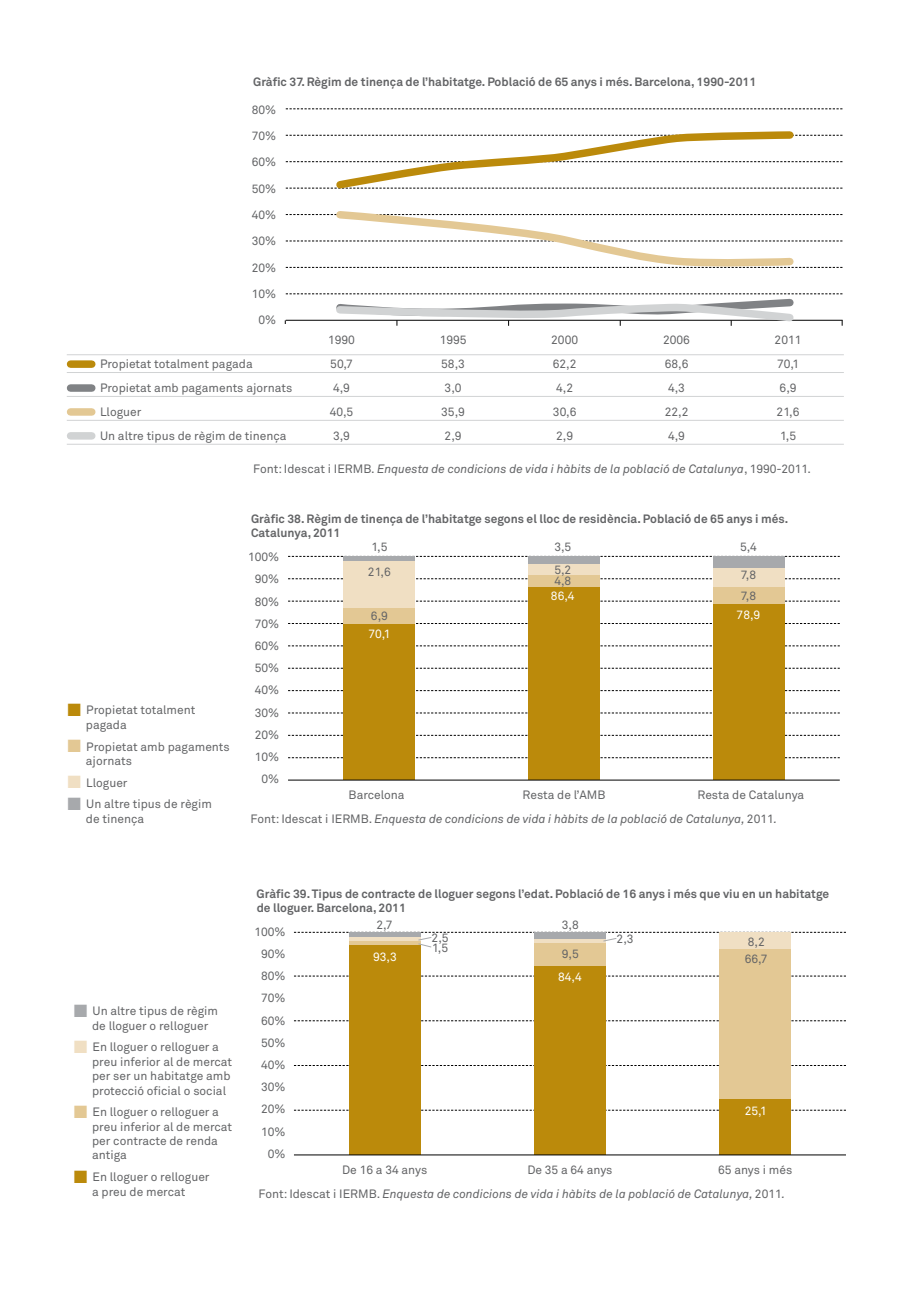
<style>
.page{position:relative;width:919px;height:1289px;background:#fff}
.page>*{position:absolute;margin:0;border:0;box-sizing:border-box;transform-origin:0 0}
.t1{font:12px/23.9px "Akkurat";color:#636466}
.t2{font:700 12px/14.4px "Akkurat";color:#636466}
.t3{font:italic 12px "Akkurat";color:#636466}
.t4{font:12px "Akkurat";color:#fff}
.s1{font-style:normal}
.s2{font-family:"European Pi Three";font-size:18px;color:#bb8a0b}
.s3{font-family:"European Pi Three";font-size:18px;color:#e3c894}
.s4{font-family:"European Pi Three";font-size:18px;color:#f0dfc3}
.s5{font-family:"European Pi Three";font-size:18px;color:#a7a9ac}
</style>
<div class="page">
<hr style="left:67px;top:354px;width:776px;height:1px;background:#d1d3d4">
<hr style="left:67px;top:372px;width:776px;height:1px;background:#d1d3d4">
<hr style="left:67px;top:396px;width:776px;height:1px;background:#d1d3d4">
<hr style="left:67px;top:420px;width:776px;height:1px;background:#d1d3d4">
<hr style="left:67px;top:444px;width:776px;height:1px;background:#d1d3d4">
<div style="left:71px;top:360px;width:21px;height:8px;background:#bb8a0b"></div>
<div style="left:71px;top:384px;width:21px;height:8px;background:#808285"></div>
<div style="left:71px;top:408px;width:21px;height:8px;background:#e3c894"></div>
<div style="left:71px;top:432px;width:21px;height:7px;background:#d1d3d4"></div>
<svg style="left:286px;top:108px;width:556px;height:1px"></svg>
<svg style="left:286px;top:131px;width:556px;height:58px"></svg>
<svg style="left:286px;top:211px;width:556px;height:57px"></svg>
<svg style="left:285px;top:293px;width:557px;height:33px"></svg>
<svg style="left:288px;top:556px;width:551px;height:1px"></svg>
<svg style="left:288px;top:578px;width:551px;height:1px"></svg>
<svg style="left:288px;top:600px;width:551px;height:1px"></svg>
<svg style="left:288px;top:623px;width:551px;height:1px"></svg>
<svg style="left:288px;top:645px;width:551px;height:1px"></svg>
<svg style="left:288px;top:668px;width:551px;height:1px"></svg>
<svg style="left:288px;top:690px;width:551px;height:1px"></svg>
<svg style="left:288px;top:712px;width:551px;height:1px"></svg>
<svg style="left:288px;top:735px;width:551px;height:1px"></svg>
<svg style="left:288px;top:757px;width:551px;height:1px"></svg>
<div style="left:343px;top:556px;width:72px;height:224px;background:#a7a9ac"></div>
<div style="left:343px;top:561px;width:72px;height:219px;background:#f0dfc3"></div>
<div style="left:343px;top:608px;width:72px;height:172px;background:#e3c894"></div>
<div style="left:343px;top:624px;width:72px;height:156px;background:#bb8a0b"></div>
<div style="left:528px;top:556px;width:72px;height:224px;background:#a7a9ac"></div>
<div style="left:528px;top:564px;width:72px;height:216px;background:#f0dfc3"></div>
<div style="left:528px;top:575px;width:72px;height:205px;background:#e3c894"></div>
<div style="left:528px;top:587px;width:72px;height:193px;background:#bb8a0b"></div>
<div style="left:712px;top:556px;width:72px;height:224px;background:#a7a9ac"></div>
<div style="left:712px;top:568px;width:72px;height:212px;background:#f0dfc3"></div>
<div style="left:712px;top:587px;width:72px;height:193px;background:#e3c894"></div>
<div style="left:712px;top:604px;width:72px;height:176px;background:#bb8a0b"></div>
<hr style="left:288px;top:779px;width:551px;height:1px;background:#000">
<svg style="left:294px;top:975px;width:551px;height:1px"></svg>
<svg style="left:294px;top:1020px;width:551px;height:1px"></svg>
<svg style="left:294px;top:1065px;width:551px;height:1px"></svg>
<svg style="left:294px;top:1109px;width:551px;height:1px"></svg>
<div style="left:349px;top:945px;width:71px;height:209px;background:#bb8a0b"></div>
<div style="left:534px;top:943px;width:71px;height:211px;background:#e3c894"></div>
<div style="left:534px;top:966px;width:71px;height:188px;background:#bb8a0b"></div>
<div style="left:719px;top:949px;width:71px;height:205px;background:#e3c894"></div>
<div style="left:719px;top:1099px;width:71px;height:55px;background:#bb8a0b"></div>
<hr style="left:294px;top:1154px;width:551px;height:1px;background:#000">
<svg style="left:294px;top:931px;width:551px;height:16px"></svg>
<p class="t2" style="left:253px;top:75px;width:504px">Gràfic 37. Règim de tinença de l’habitatge. Població de 65 anys i més. Barcelona, 1990-2011</p>
<p class="t1" style="left:252px;top:96px;width:26px;line-height:26.2px;text-align:center">80%<br>70%<br>60%<br>50%<br>40%<br>30%<br>20%<br>10%<br>0%</p>
<p class="t1" style="left:328px;top:327px;width:28px">1990<br>50,7<br>4,9<br>40,5<br>3,9</p>
<p class="t1" style="left:439px;top:327px;width:28px">1995<br>58,3<br>3,0<br>35,9<br>2,9</p>
<p class="t1" style="left:663px;top:327px;width:28px">2006<br>68,6<br>4,3<br>22,2<br>4,9</p>
<p class="t1" style="left:551px;top:327px;width:28px">2000<br>62,2<br>4,2<br>30,6<br>2,9</p>
<p class="t1" style="left:774px;top:327px;width:28px">2011<br>70,1<br>6,9<br>21,6<br>1,5</p>
<p class="t1" style="left:100px;top:351px;width:194px">Propietat totalment pagada<br>Propietat amb pagaments ajornats<br>Lloguer<br>Un altre tipus de règim de tinença</p>
<p class="t3" style="left:253px;top:461px;width:559px"><span class="s1">Font: Idescat i IERMB.</span> Enquesta de condicions de vida i hàbits de la població de Catalunya<span class="s1">, 1990-2011.</span></p>
<p class="t2" style="left:251px;top:511px;width:538px">Gràfic 38. Règim de tinença de l’habitatge segons el lloc de residència. Població de 65 anys i més.<br>Catalunya, 2011</p>
<p class="t1" style="left:371px;top:534px;width:18px">1,5</p>
<p class="t1" style="left:554px;top:534px;width:18px">3,5</p>
<p class="t1" style="left:740px;top:534px;width:18px">5,4</p>
<p class="t1" style="left:248px;top:545px;width:33px;line-height:22.2px;text-align:right">100%<br>90%<br>80%<br>70%<br>60%<br>50%<br>40%<br>30%<br>20%<br>10%<br>0%</p>
<p class="t1" style="left:368px;top:560px;width:24px">21,6</p>
<p class="t1" style="left:554px;top:557px;width:18px">5,2</p>
<p class="t1" style="left:740px;top:563px;width:17px">7,8</p>
<p class="t1" style="left:554px;top:569px;width:18px">4,8</p>
<p class="t1" style="left:740px;top:583px;width:17px">7,8</p>
<p class="t4" style="left:551px;top:588px;width:25px">86,4</p>
<p class="t1" style="left:371px;top:604px;width:18px">6,9</p>
<p class="t4" style="left:736px;top:607px;width:25px">78,9</p>
<p class="t4" style="left:368px;top:626px;width:23px">70,1</p>
<p class="t1" style="left:86px;top:703px;width:111px;line-height:14.4px;text-indent:-19px"><span class="s2">L</span> Propietat totalment pagada</p>
<p class="t1" style="left:86px;top:739px;width:145px;line-height:14.4px;text-indent:-19px"><span class="s3">L</span> Propietat amb pagaments ajornats</p>
<p class="t1" style="left:67px;top:771px;width:147px;line-height:21.6px"><span class="s4">L</span> Lloguer<br><span class="s5">L</span> Un altre tipus de règim</p>
<p class="t1" style="left:86px;top:806px;width:60px">de tinença</p>
<p class="t3" style="left:250px;top:811px;width:528px"><span class="s1">Font: Idescat i IERMB.</span> Enquesta de condicions de vida i hàbits de la població de Catalunya, <span class="s1">2011</span>.</p>
<p class="t1" style="left:348px;top:782px;width:57px">Barcelona</p>
<p class="t1" style="left:522px;top:782px;width:84px">Resta de l’AMB</p>
<p class="t1" style="left:697px;top:782px;width:108px">Resta de Catalunya</p>
<p class="t1" style="left:92px;top:1003px;width:127px;line-height:14.4px;text-indent:-19px"><span class="s5">L</span> Un altre tipus de règim de lloguer o relloguer</p>
<p class="t1" style="left:92px;top:1039px;width:141px;line-height:14.4px;text-indent:-19px"><span class="s4">L</span> En lloguer o relloguer a preu inferior al de mercat per ser un habitatge amb protecció oficial o social</p>
<p class="t1" style="left:92px;top:1104px;width:141px;line-height:14.4px;text-indent:-19px"><span class="s3">L</span> En lloguer o relloguer a preu inferior al de mercat per contracte de renda antiga</p>
<p class="t1" style="left:73px;top:1169px;width:138px;line-height:14.4px;text-align:center"><span class="s2">L</span> En lloguer o relloguer a preu de mercat</p>
<p class="t2" style="left:256px;top:885px;width:574px">Gràfic 39. Tipus de contracte de lloguer segons l’edat. Població de 16 anys i més que viu en un habitatge de lloguer. Barcelona, 2011</p>
<p class="t1" style="left:254px;top:920px;width:33px;line-height:22.2px;text-align:right">100%<br>90%<br>80%<br>70%<br>60%<br>50%<br>40%<br>30%<br>20%<br>10%<br>0%</p>
<p class="t1" style="left:376px;top:912px;width:18px">2,7</p>
<p class="t1" style="left:562px;top:912px;width:18px">3,8</p>
<p class="t1" style="left:562px;top:942px;width:18px">9,5</p>
<p class="t1" style="left:744px;top:946px;width:24px">66,7</p>
<p class="t1" style="left:431px;top:925px;width:18px">2,5</p>
<p class="t1" style="left:616px;top:926px;width:18px">2,3</p>
<p class="t1" style="left:747px;top:929px;width:18px">8,2</p>
<p class="t1" style="left:432px;top:935px;width:18px">1,5</p>
<p class="t4" style="left:373px;top:948px;width:25px">93,3</p>
<p class="t4" style="left:558px;top:968px;width:25px">84,4</p>
<p class="t4" style="left:744px;top:1103px;width:24px">25,1</p>
<p class="t1" style="left:342px;top:1157px;width:87px">De 16 a 34 anys</p>
<p class="t1" style="left:527px;top:1157px;width:87px">De 35 a 64 anys</p>
<p class="t1" style="left:718px;top:1157px;width:76px">65 anys i més</p>
<p class="t3" style="left:258px;top:1186px;width:528px"><span class="s1">Font: Idescat i IERMB.</span> Enquesta de condicions de vida i hàbits de la població de Catalunya, <span class="s1">2011</span>.</p>
</div>
